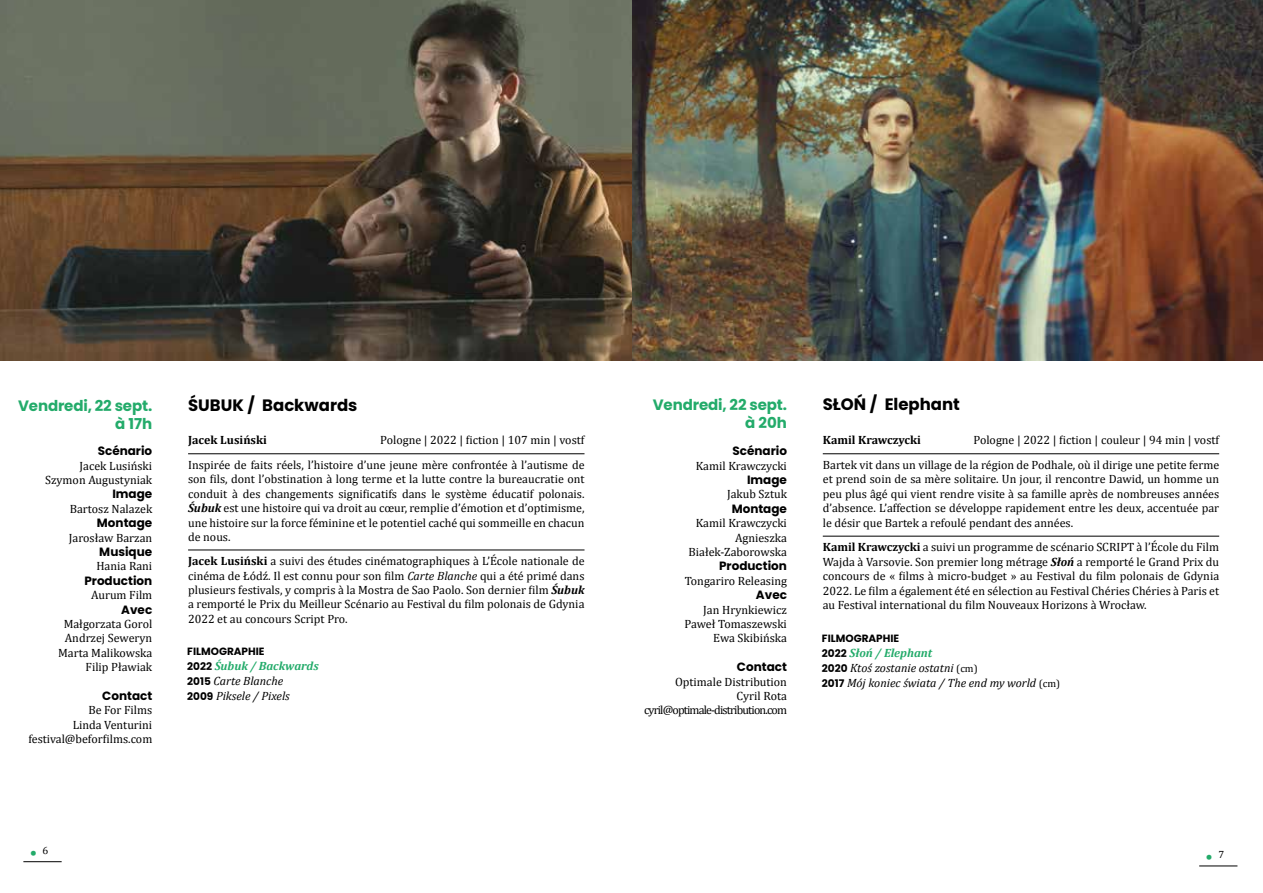
<style>
.page{position:relative;width:1263px;height:893px;background:#fff}
.page>*{position:absolute;margin:0;border:0;box-sizing:border-box;transform-origin:0 0}
.t1{font:700 16.5px "Poppins";color:#000}
.t2{font:16.5px "Cambria";color:#23ab6a}
.t3{font:700 15px/18px "Poppins";letter-spacing:-.01em;color:#23ab6a;text-align:right}
.t4{font:12px/14.4px "Cambria";color:#000;text-align:right}
.t5{font:italic 12px/15px "Cambria";color:#000}
.t6{font:700 12px "Poppins";color:#000}
.t7{font:12px/14.4px "Cambria";letter-spacing:-.02em;color:#000;text-align:right}
.t8{font:700 12px "Cambria";color:#000}
.t9{font:700 10.5px "Poppins";color:#000}
.t10{font:10.5px "Cambria";color:#000}
.s1{font-weight:700;font-style:italic}
.s2{font-weight:700}
.s3{font-style:italic}
.s4{font-family:"Poppins";font-weight:700;font-style:normal;font-size:10.5px}
.s5{font-weight:700;color:#23ab6a}
.s6{font-style:normal;font-size:10.5px}
</style>
<div class="page">
<hr style="left:23px;top:861px;width:39px;height:1px;background:#000">
<hr style="left:1199px;top:866px;width:38px;height:1px;background:#000">
<img style="left:631px;top:0;width:632px;height:360px">
<svg style="left:0;top:0;width:631px;height:360px;background:#554e40"></svg>
<hr style="left:188px;top:453px;width:396px;height:1px;background:#000">
<hr style="left:823px;top:453px;width:396px;height:1px;background:#000">
<hr style="left:188px;top:550px;width:396px;height:1px;background:#000">
<hr style="left:823px;top:536px;width:396px;height:1px;background:#000">
<h1 class="t1" style="left:188px;top:396px;width:171px">ŚUBUK / Backwards</h1>
<h1 class="t1" style="left:823px;top:395px;width:139px">SŁOŃ / Elephant</h1>
<p class="t3" style="left:18px;top:397px;width:136px">Vendredi, 22 sept. à 17h</p>
<p class="t3" style="left:653px;top:396px;width:136px">Vendredi, 22 sept. à 20h</p>
<p class="t6" style="left:98px;top:444px;width:56px">Scénario</p>
<p class="t4" style="left:45px;top:458px;width:109px">Jacek Lusiński<br>Szymon Augustyniak</p>
<p class="t6" style="left:112px;top:487px;width:41px">Image</p>
<p class="t4" style="left:70px;top:501px;width:84px">Bartosz Nalazek</p>
<p class="t6" style="left:97px;top:516px;width:57px">Montage</p>
<p class="t4" style="left:69px;top:530px;width:85px">Jarosław Barzan</p>
<p class="t6" style="left:99px;top:545px;width:54px">Musique</p>
<p class="t4" style="left:96px;top:559px;width:57px">Hania Rani</p>
<p class="t6" style="left:84px;top:574px;width:69px">Production</p>
<p class="t4" style="left:91px;top:588px;width:63px">Aurum Film</p>
<p class="t6" style="left:121px;top:602px;width:33px">Avec</p>
<p class="t4" style="left:58px;top:617px;width:96px">Małgorzata Gorol<br>Andrzej Seweryn<br>Marta Malikowska<br>Filip Pławiak</p>
<p class="t6" style="left:102px;top:689px;width:52px">Contact</p>
<p class="t4" style="left:28px;top:703px;width:125px">Be For Films<br>Linda Venturini festival@beforfilms.com</p>
<p class="t8" style="left:188px;top:433px;width:80px">Jacek Lusiński</p>
<p class="t4" style="left:380px;top:433px;width:206px">Pologne | 2022 | fiction | 107 min | vostf</p>
<p class="t8" style="left:823px;top:433px;width:100px">Kamil Krawczycki</p>
<p class="t4" style="left:973px;top:433px;width:247px">Pologne | 2022 | fiction | couleur | 94 min | vostf</p>
<p class="t6" style="left:732px;top:444px;width:56px">Scénario</p>
<p class="t4" style="left:696px;top:458px;width:93px">Kamil Krawczycki</p>
<p class="t6" style="left:747px;top:473px;width:41px">Image</p>
<p class="t4" style="left:727px;top:487px;width:61px">Jakub Sztuk</p>
<p class="t6" style="left:732px;top:502px;width:57px">Montage</p>
<p class="t4" style="left:688px;top:516px;width:100px">Kamil Krawczycki<br>Agnieszka<br>Białek-Zaborowska</p>
<p class="t6" style="left:719px;top:559px;width:69px">Production</p>
<p class="t4" style="left:685px;top:573px;width:104px">Tongariro Releasing</p>
<p class="t6" style="left:756px;top:588px;width:33px">Avec</p>
<p class="t4" style="left:684px;top:602px;width:104px">Jan Hrynkiewicz<br>Paweł Tomaszewski<br>Ewa Skibińska</p>
<p class="t6" style="left:737px;top:660px;width:52px">Contact</p>
<p class="t7" style="left:644px;top:674px;width:144px">Optimale Distribution<br>Cyril Rota cyril@optimale-distribution.com</p>
<p class="t4" style="left:188px;top:458px;width:398px;text-align:justify">Inspirée de faits réels, l’histoire d’une jeune mère confrontée à l’autisme de son fils, dont l’obstination à long terme et la lutte contre la bureaucratie ont conduit à des changements significatifs dans le système éducatif polonais.<br><span class="s1">Śubuk</span> est une histoire qui va droit au cœur, remplie d’émotion et d’optimisme, une histoire sur la force féminine et le potentiel caché qui sommeille en chacun de nous.</p>
<p class="t4" style="left:823px;top:458px;width:398px;text-align:justify">Bartek vit dans un village de la région de Podhale, où il dirige une petite ferme et prend soin de sa mère solitaire. Un jour, il rencontre Dawid, un homme un peu plus âgé qui vient rendre visite à sa famille après de nombreuses années d’absence. L’affection se développe rapidement entre les deux, accentuée par le désir que Bartek a refoulé pendant des années.</p>
<p class="t4" style="left:823px;top:540px;width:398px;text-align:justify"><span class="s2">Kamil Krawczycki</span> a suivi un programme de scénario SCRIPT à l’École du Film Wajda à Varsovie. Son premier long métrage <span class="s1">Słoń</span> a remporté le Grand Prix du concours de « films à micro-budget » au Festival du film polonais de Gdynia 2022. Le film a également été en sélection au Festival Chéries Chéries à Paris et au Festival international du film Nouveaux Horizons à Wrocław.</p>
<p class="t4" style="left:188px;top:554px;width:398px;text-align:justify"><span class="s2">Jacek Lusiński</span> a suivi des études cinématographiques à L’École nationale de cinéma de Łódź. Il est connu pour son film <span class="s3">Carte Blanche</span> qui a été primé dans plusieurs festivals, y compris à la Mostra de Sao Paolo. Son dernier film <span class="s1">Śubuk </span>a remporté le Prix du Meilleur Scénario au Festival du film polonais de Gdynia 2022 et au concours Script Pro.</p>
<p class="t9" style="left:822px;top:632px;width:79px">FILMOGRAPHIE</p>
<p class="t5" style="left:822px;top:645px;width:240px"><span class="s4">2022</span> <span class="s5">Słoń / Elephant<br></span><span class="s4">2020</span> Ktoś zostanie ostatni <span class="s6">(cm)<br></span><span class="s4">2017</span> Mój koniec świata / The end my world <span class="s6">(cm)</span></p>
<p class="t9" style="left:187px;top:645px;width:79px">FILMOGRAPHIE</p>
<p class="t5" style="left:187px;top:658px;width:133px"><span class="s4">2022</span> <span class="s5">Śubuk / Backwards<br></span><span class="s4">2015</span> Carte Blanche<br><span class="s4">2009</span> Piksele / Pixels</p>
<p class="t10" style="left:43px;top:844px;width:7px">6</p>
<h1 class="t2" style="left:30px;top:842px;width:9px">•</h1>
<p class="t10" style="left:1218px;top:848px;width:7px">7</p>
<h1 class="t2" style="left:1205px;top:846px;width:9px">•</h1>
</div>
